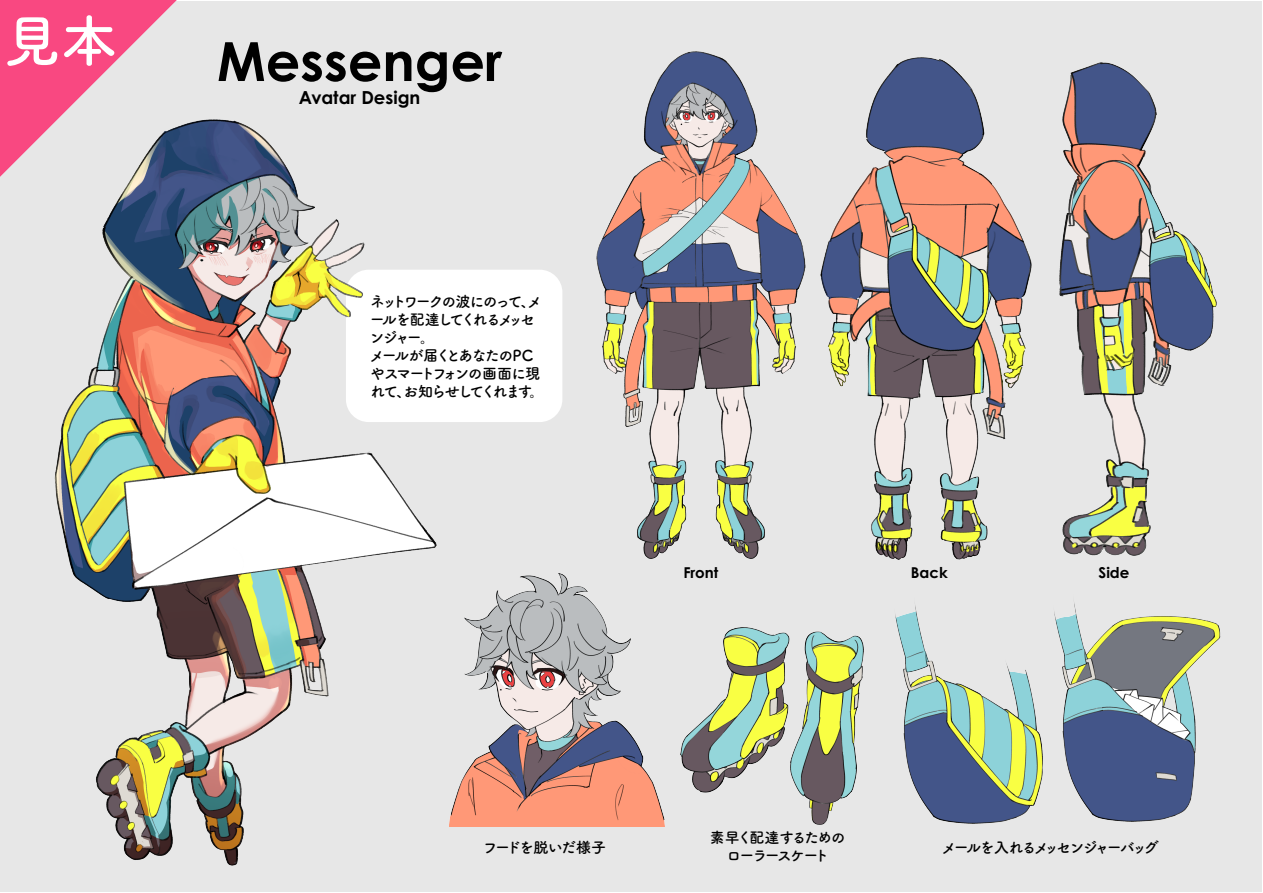
<style>
.page{position:relative;width:1263px;height:893px;background:#fff}
.page>*{position:absolute;margin:0;border:0;box-sizing:border-box;transform-origin:0 0}
.t1{font:56.55px "Tsuku A Rd Gothic Std B";color:#fff}
.t2{font:700 54px "Century Gothic Pro";color:#000}
.t3{font:700 18px "Century Gothic Pro";color:#000}
.t4{font:15px/18px "Tsuku A Rd Gothic Std B";letter-spacing:-.14em;color:#000;text-align:center}
.t5{font:15px "Tsuku A Rd Gothic Std B";letter-spacing:-.18em;color:#000}
.t6{font:700 15px "Century Gothic Pro";color:#000}
.t7{font:15px "Tsuku A Rd Gothic Std B";letter-spacing:-.07em;color:#000}
</style>
<div class="page">
<div style="left:1px;top:1px;width:1261px;height:891px;background:#e7e7e7"></div>
<div style="left:346px;top:270px;width:216px;height:152px;background:#fff;border-radius:23px"></div>
<svg style="left:0;top:0;width:177px;height:177px"></svg>
<img style="left:1060px;top:62px;width:156px;height:494px">
<img style="left:449px;top:573px;width:215px;height:253px">
<img style="left:680px;top:628px;width:183px;height:197px">
<img style="left:895px;top:605px;width:147px;height:219px">
<img style="left:1054px;top:603px;width:167px;height:218px">
<img style="left:54px;top:120px;width:383px;height:745px">
<img style="left:820px;top:57px;width:211px;height:503px">
<img style="left:597px;top:52px;width:209px;height:506px">
<h1 class="t1" style="left:4px;top:-3px;width:115px">見本</h1>
<h2 class="t2" style="left:217px;top:28px;width:287px">Messenger</h2>
<p class="t3" style="left:299px;top:87px;width:123px">Avatar Design</p>
<p class="t4" style="left:370px;top:292px;width:176px;text-align:left">ネットワークの波にのって、メールを配達してくれるメッセンジャー。<br>メールが届くとあなたのPCやスマートフォンの画面に現れて、お知らせしてくれます。</p>
<p class="t6" style="left:683px;top:563px;width:36px">Front</p>
<p class="t6" style="left:911px;top:563px;width:38px">Back</p>
<p class="t6" style="left:1098px;top:563px;width:32px">Side</p>
<p class="t7" style="left:483px;top:835px;width:125px">フードを脱いだ様子</p>
<p class="t4" style="left:710px;top:828px;width:137px">素早く配達するためのローラースケート</p>
<p class="t5" style="left:941px;top:835px;width:219px">メールを入れるメッセンジャーバッグ</p>
</div>
